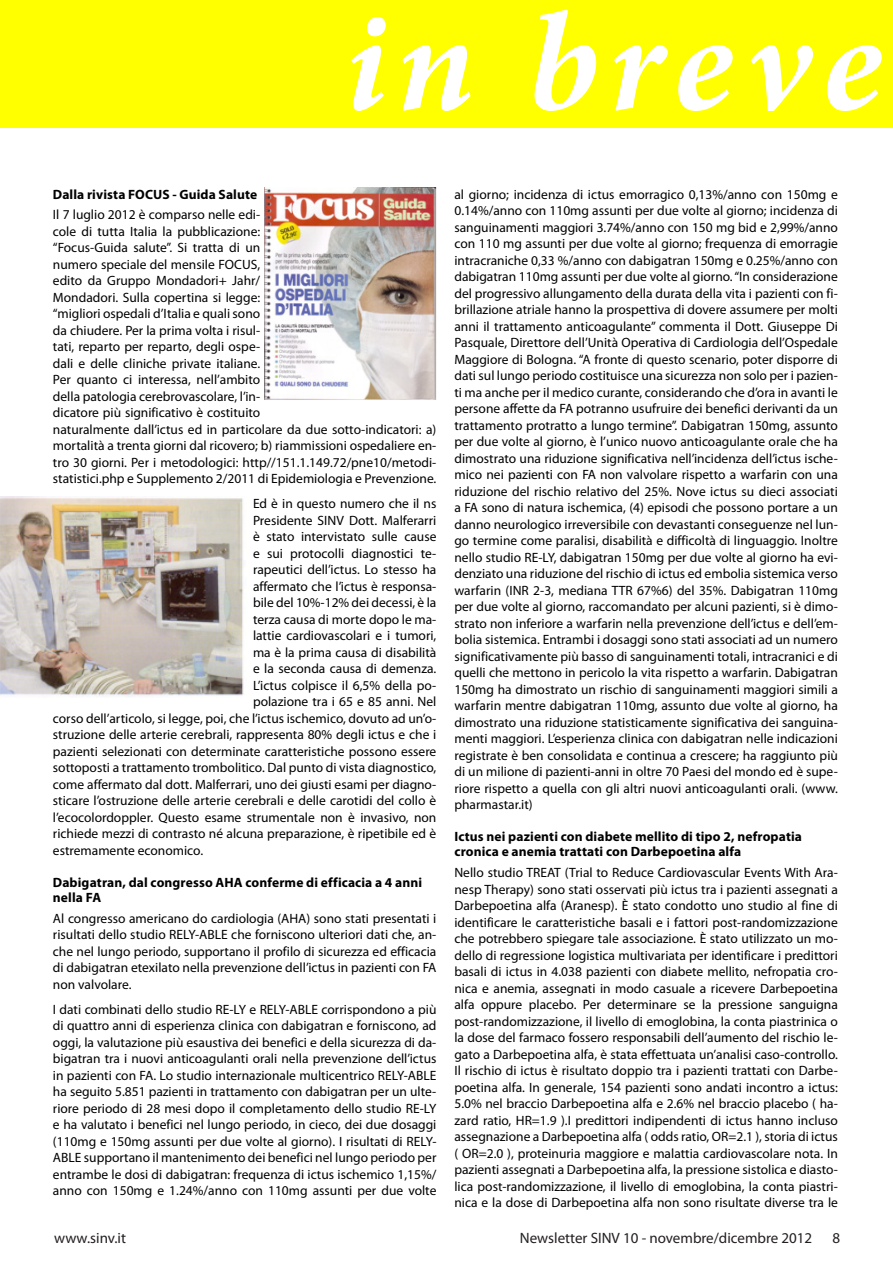
<style>
.page{position:relative;width:893px;height:1263px;background:#fff}
.page>*{position:absolute;margin:0;border:0;box-sizing:border-box;transform-origin:0 0}
.t1{font:italic 700 141.6px "Minion Pro";letter-spacing:.07em;color:#fff}
.t2{font:15px "Myriad Pro";color:#231f20}
.testo{font:13.5px/16.5px "Myriad Pro";color:#000;text-align:justify}
.titolo_brevi{font:700 13.5px/15px "Myriad Pro";letter-spacing:.01em;color:#000}
</style>
<div class="page">
<div style="left:0;top:0;width:893px;height:128px;background:#ff0"></div>
<img style="left:265px;top:188px;width:172px;height:212px">
<img style="left:0;top:497px;width:244px;height:200px">
<p class="t1" style="left:345px;top:-37px;width:538px">in breve</p>
<p class="titolo_brevi" style="left:53px;top:186px;width:206px">Dalla rivista FOCUS - Guida Salute</p>
<p class="testo" style="left:53px;top:206px;width:385px;text-align:left">Il 7 luglio 2012 è comparso nelle edi-<br>cole di tutta Italia la pubblicazione:<br>“Focus-Guida salute”. Si tratta di un<br>numero speciale del mensile FOCUS,<br>edito da Gruppo Mondadori+ Jahr/<br>Mondadori. Sulla copertina si legge:<br>“migliori ospedali d’Italia e quali sono<br>da chiudere. Per la prima volta i risul-<br>tati, reparto per reparto, degli ospe-<br>dali e delle cliniche private italiane.<br>Per quanto ci interessa, nell’ambito<br>della patologia cerebrovascolare, l’in-<br>dicatore più significativo è costituito<br>naturalmente dall’ictus ed in particolare da due sotto-indicatori: a) mortalità a trenta giorni dal ricovero; b) riammissioni ospedaliere en&shy;tro 30 giorni. Per i metodologici: http//151.1.149.72/pne10/metodi&shy;statistici.php e Supplemento 2/2011 di Epidemiologia e Prevenzione.</p>
<p class="testo" style="left:253px;top:495px;width:185px">Ed è in questo numero che il ns</p>
<p class="testo" style="left:253px;top:512px;width:185px">Presidente SINV Dott. Malferarri</p>
<p class="testo" style="left:253px;top:528px;width:185px">è stato intervistato sulle cause</p>
<p class="testo" style="left:253px;top:545px;width:185px">e sui protocolli diagnostici te-</p>
<p class="testo" style="left:253px;top:561px;width:185px">rapeutici dell’ictus. Lo stesso ha</p>
<p class="testo" style="left:253px;top:578px;width:185px">affermato che l’ictus è responsa-</p>
<p class="testo" style="left:253px;top:594px;width:185px">bile del 10%-12% dei decessi, è la</p>
<p class="testo" style="left:253px;top:611px;width:185px">terza causa di morte dopo le ma-</p>
<p class="testo" style="left:253px;top:627px;width:185px">lattie cardiovascolari e i tumori,</p>
<p class="testo" style="left:253px;top:644px;width:185px">ma è la prima causa di disabilità</p>
<p class="testo" style="left:253px;top:660px;width:185px">e la seconda causa di demenza.</p>
<p class="testo" style="left:253px;top:677px;width:185px">L’ictus colpisce il 6,5% della po-</p>
<p class="testo" style="left:253px;top:693px;width:185px">polazione tra i 65 e 85 anni. Nel</p>
<p class="testo" style="left:53px;top:710px;width:385px">corso dell’articolo, si legge, poi, che l’ictus ischemico, dovuto ad un’o-</p>
<p class="testo" style="left:53px;top:726px;width:385px">struzione delle arterie cerebrali, rappresenta 80% degli ictus e che i</p>
<p class="testo" style="left:53px;top:743px;width:385px">pazienti selezionati con determinate caratteristiche possono essere</p>
<p class="testo" style="left:53px;top:759px;width:385px">sottoposti a trattamento trombolitico. Dal punto di vista diagnostico,</p>
<p class="testo" style="left:53px;top:776px;width:385px">come affermato dal dott. Malferrari, uno dei giusti esami per diagno-</p>
<p class="testo" style="left:53px;top:792px;width:385px">sticare l’ostruzione delle arterie cerebrali e delle carotidi del collo è</p>
<p class="testo" style="left:53px;top:809px;width:385px">l’ecocolordoppler. Questo esame strumentale non è invasivo, non</p>
<p class="testo" style="left:53px;top:825px;width:385px">richiede mezzi di contrasto né alcuna preparazione, è ripetibile ed è</p>
<p class="testo" style="left:53px;top:842px;width:152px">estremamente economico.</p>
<p class="titolo_brevi" style="left:53px;top:874px;width:371px">Dabigatran, dal congresso AHA conferme di efficacia a 4 anni nella FA</p>
<p class="testo" style="left:53px;top:910px;width:385px">Al congresso americano do cardiologia (AHA) sono stati presentati i risultati dello studio RELY-ABLE che forniscono ulteriori dati che, an&shy;che nel lungo periodo, supportano il profilo di sicurezza ed efficacia di dabigatran etexilato nella prevenzione dell’ictus in pazienti con FA non valvolare.</p>
<p class="testo" style="left:53px;top:1001px;width:385px">I dati combinati dello studio RE-LY e RELY-ABLE corrispondono a più di quattro anni di esperienza clinica con dabigatran e forniscono, ad oggi, la valutazione più esaustiva dei benefici e della sicurezza di da&shy;bigatran tra i nuovi anticoagulanti orali nella prevenzione dell’ictus in pazienti con FA. Lo studio internazionale multicentrico RELY-ABLE ha seguito 5.851 pazienti in trattamento con dabigatran per un ulte&shy;riore periodo di 28 mesi dopo il completamento dello studio RE-LY e ha valutato i benefici nel lungo periodo, in cieco, dei due dosaggi (110mg e 150mg assunti per due volte al giorno). I risultati di RELY-ABLE supportano il mantenimento dei benefici nel lungo periodo per entrambe le dosi di dabigatran: frequenza di ictus ischemico 1,15%/ anno con 150mg e 1.24%/anno con 110mg assunti per due volte</p>
<p class="testo" style="left:454px;top:186px;width:385px">al giorno; incidenza di ictus emorragico 0,13%/anno con 150mg e 0.14%/anno con 110mg assunti per due volte al giorno; incidenza di sanguinamenti maggiori 3.74%/anno con 150 mg bid e 2,99%/anno con 110 mg assunti per due volte al giorno; frequenza di emorragie intracraniche 0,33 %/anno con dabigatran 150mg e 0.25%/anno con dabigatran 110mg assunti per due volte al giorno. “In considerazione del progressivo allungamento della durata della vita i pazienti con fi&shy;brillazione atriale hanno la prospettiva di dovere assumere per molti anni il trattamento anticoagulante” commenta il Dott. Giuseppe Di Pasquale, Direttore dell’Unità Operativa di Cardiologia dell’Ospedale Maggiore di Bologna. “A fronte di questo scenario, poter disporre di dati sul lungo periodo costituisce una sicurezza non solo per i pazien&shy;ti ma anche per il medico curante, considerando che d’ora in avanti le persone affette da FA potranno usufruire dei benefici derivanti da un trattamento protratto a lungo termine”. Dabigatran 150mg, assunto per due volte al giorno, è l’unico nuovo anticoagulante orale che ha dimostrato una riduzione significativa nell’incidenza dell’ictus ische&shy;mico nei pazienti con FA non valvolare rispetto a warfarin con una riduzione del rischio relativo del 25%. Nove ictus su dieci associati a FA sono di natura ischemica, (4) episodi che possono portare a un danno neurologico irreversibile con devastanti conseguenze nel lun&shy;go termine come paralisi, disabilità e difficoltà di linguaggio. Inoltre nello studio RE-LY, dabigatran 150mg per due volte al giorno ha evi&shy;denziato una riduzione del rischio di ictus ed embolia sistemica verso warfarin (INR 2-3, mediana TTR 67%6) del 35%. Dabigatran 110mg per due volte al giorno, raccomandato per alcuni pazienti, si è dimo&shy;strato non inferiore a warfarin nella prevenzione dell’ictus e dell’em&shy;bolia sistemica. Entrambi i dosaggi sono stati associati ad un numero significativamente più basso di sanguinamenti totali, intracranici e di quelli che mettono in pericolo la vita rispetto a warfarin. Dabigatran 150mg ha dimostrato un rischio di sanguinamenti maggiori simili a warfarin mentre dabigatran 110mg, assunto due volte al giorno, ha dimostrato una riduzione statisticamente significativa dei sanguina&shy;menti maggiori. L’esperienza clinica con dabigatran nelle indicazioni registrate è ben consolidata e continua a crescere; ha raggiunto più di un milione di pazienti-anni in oltre 70 Paesi del mondo ed è supe&shy;riore rispetto a quella con gli altri nuovi anticoagulanti orali. (www. pharmastar.it)</p>
<p class="titolo_brevi" style="left:454px;top:829px;width:349px">Ictus nei pazienti con diabete mellito di tipo 2, nefropatia cronica e anemia trattati con Darbepoetina alfa</p>
<p class="testo" style="left:454px;top:864px;width:385px">Nello studio TREAT (Trial to Reduce Cardiovascular Events With Ara&shy;nesp Therapy) sono stati osservati più ictus tra i pazienti assegnati a Darbepoetina alfa (Aranesp). È stato condotto uno studio al fine di identificare le caratteristiche basali e i fattori post-randomizzazione che potrebbero spiegare tale associazione. È stato utilizzato un mo&shy;dello di regressione logistica multivariata per identificare i predittori basali di ictus in 4.038 pazienti con diabete mellito, nefropatia cro&shy;nica e anemia, assegnati in modo casuale a ricevere Darbepoetina alfa oppure placebo. Per determinare se la pressione sanguigna post-randomizzazione, il livello di emoglobina, la conta piastrinica o la dose del farmaco fossero responsabili dell’aumento del rischio le&shy;gato a Darbepoetina alfa, è stata effettuata un’analisi caso-controllo.<br>Il rischio di ictus è risultato doppio tra i pazienti trattati con Darbe&shy;poetina alfa. In generale, 154 pazienti sono andati incontro a ictus:<br>5.0% nel braccio Darbepoetina alfa e 2.6% nel braccio placebo ( ha&shy;zard ratio, HR=1.9 ).I predittori indipendenti di ictus hanno incluso assegnazione a Darbepoetina alfa ( odds ratio, OR=2.1 ), storia di ictus ( OR=2.0 ), proteinuria maggiore e malattia cardiovascolare nota. In pazienti assegnati a Darbepoetina alfa, la pressione sistolica e diasto&shy;lica post-randomizzazione, il livello di emoglobina, la conta piastri&shy;nica e la dose di Darbepoetina alfa non sono risultate diverse tra le</p>
<p class="t2" style="left:54px;top:1229px;width:73px">www.sinv.it</p>
<p class="t2" style="left:520px;top:1229px;width:294px">Newsletter SINV 10 - novembre/dicembre 2012</p>
<p class="t2" style="left:832px;top:1229px;width:9px">8</p>
</div>
